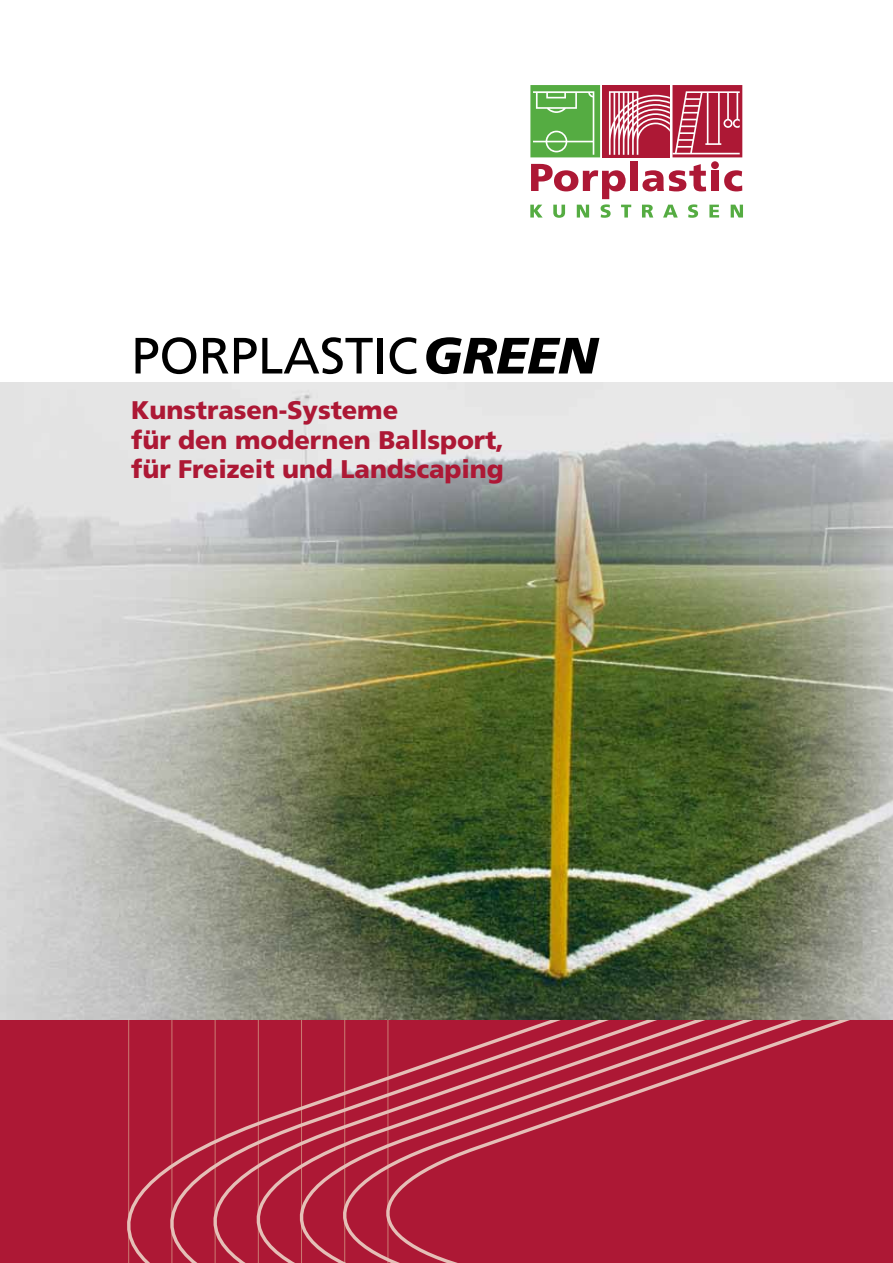
<style>
.page{position:relative;width:893px;height:1263px;background:#fff}
.page>*{position:absolute;margin:0;border:0;box-sizing:border-box;transform-origin:0 0}
.t1{font:51px "Frutiger";color:#000}
.t2{font:italic 900 51px "Frutiger";letter-spacing:-.005em;color:#000}
.t3{font:900 25.5px/30px "Frutiger";letter-spacing:-.005em;color:#ad1835}
</style>
<div class="page">
<img style="left:0;top:383px;width:893px;height:637px">
<svg style="left:13px;top:1020px;width:880px;height:243px;background:#b0233d"></svg>
<svg style="left:642px;top:205px;width:11px;height:13px"></svg>
<svg style="left:663px;top:205px;width:15px;height:13px"></svg>
<svg style="left:688px;top:204px;width:10px;height:14px"></svg>
<svg style="left:709px;top:205px;width:10px;height:13px"></svg>
<svg style="left:731px;top:205px;width:12px;height:13px"></svg>
<div style="left:603px;top:85px;width:67px;height:72px;background:#ad1835"></div>
<svg style="left:609px;top:85px;width:133px;height:72px"></svg>
<svg style="left:530px;top:85px;width:70px;height:72px;background:#6ab659"></svg>
<svg style="left:530px;top:164px;width:101px;height:54px"></svg>
<div style="left:630px;top:162px;width:8px;height:29px;background:#ad1835"></div>
<svg style="left:642px;top:164px;width:64px;height:27px"></svg>
<svg style="left:724px;top:170px;width:18px;height:21px"></svg>
<div style="left:711px;top:161px;width:8px;height:8px;background:#ad1835;border-radius:50%"></div>
<div style="left:711px;top:171px;width:8px;height:20px;background:#ad1835"></div>
<div style="left:0;top:1020px;width:13px;height:243px;background:#ad1835"></div>
<h1 class="t1" style="left:131px;top:326px;width:58px">PORPLASTIC</h1>
<h1 class="t2" style="left:423px;top:325px;width:176px">GREEN</h1>
<p class="t3" style="left:131px;top:394px;width:374px">Kunstrasen-Systeme<br>für den modernen Ballsport, für Freizeit und Landscaping</p>
</div>
